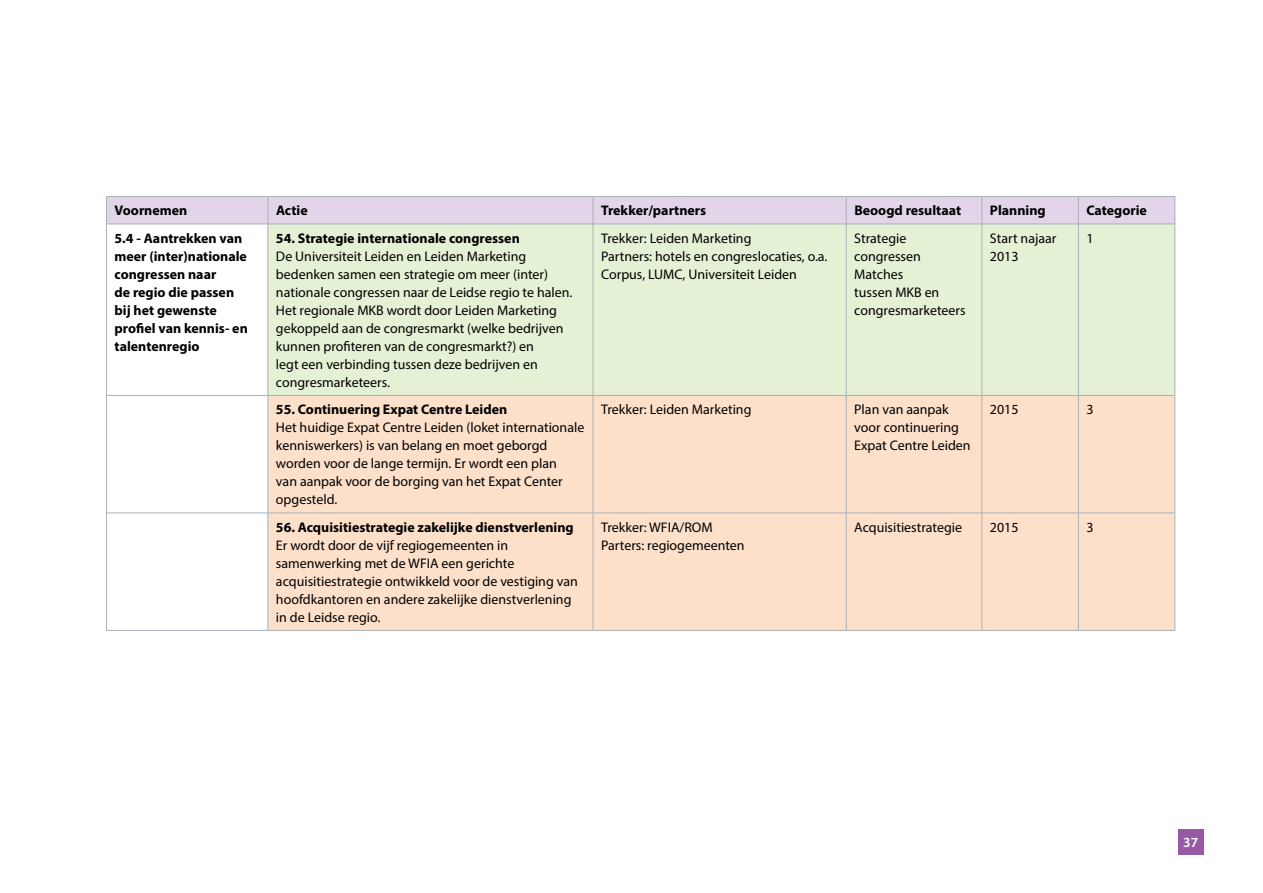
<style>
.page{position:relative;width:1263px;height:893px;background:#fff}
.page>*{position:absolute;margin:0;border:0;box-sizing:border-box;transform-origin:0 0}
.t1{font:13.95px/18px "Myriad Pro";color:#000}
.t2{font:700 13.95px/18px "Myriad Pro";color:#000}
.t3{font:600 13.95px "Myriad Pro";color:#fff}
</style>
<div class="page">
<div style="left:1178px;top:829px;width:25px;height:26px;background:#9759a4"></div>
<div style="left:269px;top:225px;width:905px;height:170px;background:#e5f1d5"></div>
<div style="left:269px;top:396px;width:905px;height:234px;background:#fde0ca"></div>
<hr style="left:106px;top:224px;width:1px;height:171px;background:#a7b1b7">
<hr style="left:268px;top:224px;width:1px;height:171px;background:#a7b1b7">
<hr style="left:593px;top:224px;width:1px;height:171px;background:#a7b1b7">
<hr style="left:846px;top:224px;width:1px;height:171px;background:#a7b1b7">
<hr style="left:981px;top:224px;width:1px;height:171px;background:#a7b1b7">
<hr style="left:1078px;top:224px;width:1px;height:171px;background:#a7b1b7">
<hr style="left:1174px;top:224px;width:1px;height:171px;background:#a7b1b7">
<hr style="left:106px;top:395px;width:162px;height:1px;background:#a7b1b7">
<hr style="left:106px;top:396px;width:1px;height:117px;background:#a7b1b7">
<hr style="left:268px;top:395px;width:325px;height:1px;background:#a7b1b7">
<hr style="left:268px;top:396px;width:1px;height:117px;background:#a7b1b7">
<hr style="left:593px;top:395px;width:253px;height:1px;background:#a7b1b7">
<hr style="left:593px;top:396px;width:1px;height:117px;background:#a7b1b7">
<hr style="left:846px;top:395px;width:136px;height:1px;background:#a7b1b7">
<hr style="left:846px;top:396px;width:1px;height:117px;background:#a7b1b7">
<hr style="left:982px;top:395px;width:96px;height:1px;background:#a7b1b7">
<hr style="left:981px;top:396px;width:1px;height:117px;background:#a7b1b7">
<hr style="left:1078px;top:395px;width:97px;height:1px;background:#a7b1b7">
<hr style="left:1078px;top:396px;width:1px;height:117px;background:#a7b1b7">
<hr style="left:1174px;top:396px;width:1px;height:117px;background:#a7b1b7">
<hr style="left:106px;top:513px;width:162px;height:1px;background:#a7b1b7">
<hr style="left:106px;top:513px;width:1px;height:117px;background:#a7b1b7">
<hr style="left:268px;top:513px;width:325px;height:1px;background:#a7b1b7">
<hr style="left:268px;top:513px;width:1px;height:117px;background:#a7b1b7">
<hr style="left:593px;top:513px;width:253px;height:1px;background:#a7b1b7">
<hr style="left:593px;top:513px;width:1px;height:117px;background:#a7b1b7">
<hr style="left:846px;top:513px;width:136px;height:1px;background:#a7b1b7">
<hr style="left:846px;top:513px;width:1px;height:117px;background:#a7b1b7">
<hr style="left:982px;top:513px;width:96px;height:1px;background:#a7b1b7">
<hr style="left:981px;top:513px;width:1px;height:117px;background:#a7b1b7">
<hr style="left:1078px;top:513px;width:97px;height:1px;background:#a7b1b7">
<hr style="left:1078px;top:513px;width:1px;height:117px;background:#a7b1b7">
<hr style="left:1174px;top:513px;width:1px;height:117px;background:#a7b1b7">
<hr style="left:106px;top:630px;width:162px;height:1px;background:#a7b1b7">
<hr style="left:268px;top:630px;width:325px;height:1px;background:#a7b1b7">
<hr style="left:593px;top:630px;width:253px;height:1px;background:#a7b1b7">
<hr style="left:846px;top:630px;width:136px;height:1px;background:#a7b1b7">
<hr style="left:982px;top:630px;width:96px;height:1px;background:#a7b1b7">
<hr style="left:1078px;top:630px;width:97px;height:1px;background:#a7b1b7">
<svg style="left:106px;top:196px;width:1069px;height:28px;background:#ded2e5"></svg>
<hr style="left:106px;top:224px;width:162px;height:1px;background:#a7b1b7">
<hr style="left:268px;top:224px;width:325px;height:1px;background:#a7b1b7">
<hr style="left:593px;top:224px;width:253px;height:1px;background:#a7b1b7">
<hr style="left:846px;top:224px;width:136px;height:1px;background:#a7b1b7">
<hr style="left:982px;top:224px;width:96px;height:1px;background:#a7b1b7">
<hr style="left:1078px;top:224px;width:97px;height:1px;background:#a7b1b7">
<p class="t2" style="left:115px;top:201px;width:74px">Voornemen</p>
<p class="t2" style="left:276px;top:201px;width:33px">Actie</p>
<p class="t2" style="left:601px;top:201px;width:107px">Trekker/partners</p>
<p class="t2" style="left:854px;top:201px;width:108px">Beoogd resultaat</p>
<p class="t2" style="left:990px;top:201px;width:57px">Planning</p>
<p class="t2" style="left:1086px;top:201px;width:62px">Categorie</p>
<p class="t2" style="left:115px;top:229px;width:135px">5.4 - Aantrekken van meer (inter)nationale congressen naar<br>de regio die passen bij het gewenste profiel van kennis- en talentenregio</p>
<p class="t2" style="left:276px;top:229px;width:245px">54. Strategie internationale congressen</p>
<p class="t1" style="left:601px;top:229px;width:228px">Trekker: Leiden Marketing<br>Partners: hotels en congreslocaties, o.a.<br>Corpus, LUMC, Universiteit Leiden</p>
<p class="t1" style="left:854px;top:229px;width:113px">Strategie congressen<br>Matches<br>tussen MKB en congresmarketeers</p>
<p class="t1" style="left:990px;top:229px;width:68px">Start najaar<br>2013</p>
<p class="t1" style="left:1086px;top:229px;width:9px">1</p>
<p class="t1" style="left:276px;top:247px;width:298px">De Universiteit Leiden en Leiden Marketing bedenken samen een strategie om meer (inter) nationale congressen naar de Leidse regio te halen.<br>Het regionale MKB wordt door Leiden Marketing gekoppeld aan de congresmarkt (welke bedrijven kunnen profiteren van de congresmarkt?) en<br>legt een verbinding tussen deze bedrijven en congresmarketeers.</p>
<p class="t2" style="left:276px;top:400px;width:233px">55. Continuering Expat Centre Leiden</p>
<p class="t1" style="left:276px;top:418px;width:310px">Het huidige Expat Centre Leiden (loket internationale kenniswerkers) is van belang en moet geborgd worden voor de lange termijn. Er wordt een plan<br>van aanpak voor de borging van het Expat Center opgesteld.</p>
<p class="t2" style="left:276px;top:518px;width:299px">56. Acquisitiestrategie zakelijke dienstverlening</p>
<p class="t1" style="left:276px;top:536px;width:303px">Er wordt door de vijf regiogemeenten in samenwerking met de WFIA een gerichte acquisitiestrategie ontwikkeld voor de vestiging van hoofdkantoren en andere zakelijke dienstverlening in de Leidse regio.</p>
<p class="t1" style="left:601px;top:400px;width:152px">Trekker: Leiden Marketing</p>
<p class="t1" style="left:854px;top:400px;width:118px">Plan van aanpak voor continuering<br>Expat Centre Leiden</p>
<p class="t1" style="left:990px;top:400px;width:30px">2015</p>
<p class="t1" style="left:1086px;top:400px;width:9px">3</p>
<p class="t1" style="left:601px;top:518px;width:145px">Trekker: WFIA/ROM<br>Parters: regiogemeenten</p>
<p class="t1" style="left:854px;top:518px;width:109px">Acquisitiestrategie</p>
<p class="t1" style="left:990px;top:518px;width:30px">2015</p>
<p class="t1" style="left:1086px;top:518px;width:9px">3</p>
<p class="t3" style="left:1183px;top:834px;width:16px">37</p>
</div>
